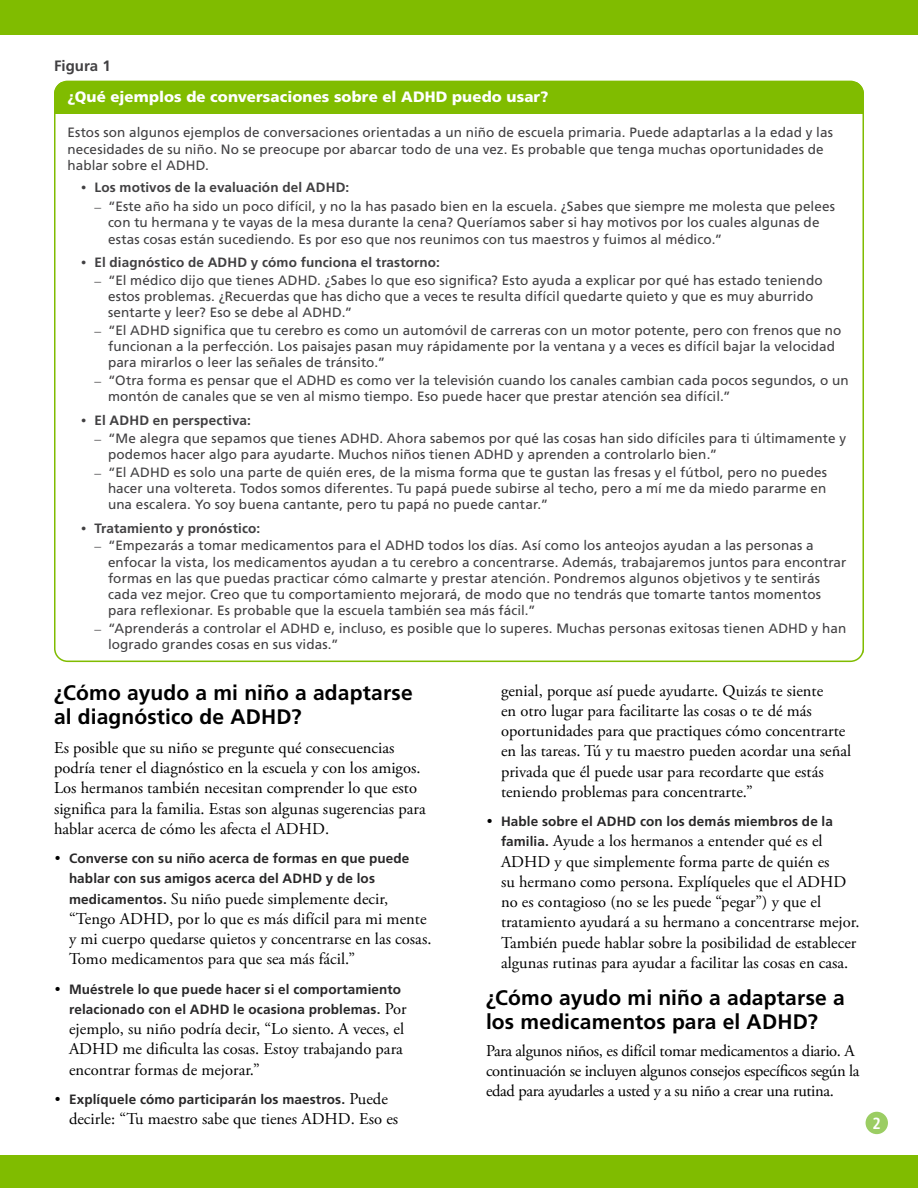
<style>
.page{position:relative;width:918px;height:1188px;background:#fff}
.page>*{position:absolute;margin:0;border:0;box-sizing:border-box;transform-origin:0 0}
.Level_1__h2{font:700 21px/24px "Frutiger LT Std";letter-spacing:.005em;color:#000}
.Main__p{font:16.5px/20.2px "Adobe Garamond Pro";color:#000}
.Main__p-2{font:16.5px/20.2px "Adobe Garamond Pro";letter-spacing:-.02em;color:#000}
.t1{font:700 condensed 16.2px "Frutiger LT Std";color:#fff}
.t2{font:900 15px "Frutiger LT Std";letter-spacing:.01em;color:#fff}
.t3{font:700 15px "Frutiger LT Std";color:#414042}
.t4{font:13.5px/16.2px "Frutiger LT Std";letter-spacing:.01em;color:#414042}
.t5{font:700 13.5px/20.2px "Frutiger LT Std";letter-spacing:.01em;color:#292829}
.t6{font:700 13.5px "Frutiger LT Std";letter-spacing:.01em;color:#414042}
.s1{font-family:"Adobe Garamond Pro";font-weight:400}
.s2{font-family:"Adobe Garamond Pro"}
.s3{font-family:"Adobe Garamond Pro";font-weight:400;font-size:15px;color:#000}
.s4{font-family:"Frutiger LT Std";font-weight:700;font-size:13.5px;color:#292829}
.s5{font-family:"Adobe Garamond Pro";font-weight:400;font-size:16.5px;color:#000}
</style>
<div class="page">
<div style="left:0;top:0;width:918px;height:35px;background:#80bc00"></div>
<div style="left:0;top:1156px;width:918px;height:32px;background:#80bc00"></div>
<div style="left:866px;top:1112px;width:22px;height:22px;background:#9bcd63;border-radius:50%"></div>
<div style="left:54px;top:82px;width:810px;height:32px;background:#80bc00"></div>
<hr style="left:863px;top:114px;width:1px;height:548px;background:#80bc00">
<hr style="left:54px;top:662px;width:810px;height:1px;background:#80bc00">
<p class="t3" style="left:54px;top:57px;width:58px">Figura 1</p>
<p class="t2" style="left:68px;top:88px;width:483px">¿Qué ejemplos de conversaciones sobre el ADHD puedo usar?</p>
<p class="t4" style="left:68px;top:125px;width:767px">Estos son algunos ejemplos de conversaciones orientadas a un niño de escuela primaria. Puede adaptarlas a la edad y las necesidades de su niño. No se preocupe por abarcar todo de una vez. Es probable que tenga muchas oportunidades de hablar sobre el ADHD.</p>
<p class="t6" style="left:81px;top:179px;width:270px"><span class="s1">•</span> Los motivos de la evaluación del ADHD:</p>
<p class="t4" style="left:108px;top:198px;width:729px;text-indent:-14px"><span class="s2">–</span> “Este año ha sido un poco difícil, y no la has pasado bien en la escuela. ¿Sabes que siempre me molesta que pelees con tu hermana y te vayas de la mesa durante la cena? Queríamos saber si hay motivos por los cuales algunas de estas cosas están sucediendo. Es por eso que nos reunimos con tus maestros y fuimos al médico.”</p>
<p class="t6" style="left:81px;top:255px;width:360px"><span class="s1">•</span> El diagnóstico de ADHD y cómo funciona el trastorno:</p>
<p class="t4" style="left:108px;top:272px;width:716px;text-indent:-14px"><span class="s2">–</span> “El médico dijo que tienes ADHD. ¿Sabes lo que eso significa? Esto ayuda a explicar por qué has estado teniendo estos problemas. ¿Recuerdas que has dicho que a veces te resulta difícil quedarte quieto y que es muy aburrido sentarte y leer? Eso se debe al ADHD.”</p>
<p class="t4" style="left:108px;top:322px;width:735px;text-indent:-14px"><span class="s2">–</span> “El ADHD significa que tu cerebro es como un automóvil de carreras con un motor potente, pero con frenos que no funcionan a la perfección. Los paisajes pasan muy rápidamente por la ventana y a veces es difícil bajar la velocidad para mirarlos o leer las señales de tránsito.”</p>
<p class="t4" style="left:108px;top:372px;width:742px;text-indent:-14px"><span class="s2">–</span> “Otra forma es pensar que el ADHD es como ver la televisión cuando los canales cambian cada pocos segundos, o un montón de canales que se ven al mismo tiempo. Eso puede hacer que prestar atención sea difícil.”</p>
<p class="t6" style="left:81px;top:412px;width:171px"><span class="s1">•</span> El ADHD en perspectiva:</p>
<p class="t4" style="left:108px;top:430px;width:740px;text-indent:-14px"><span class="s2">–</span> “Me alegra que sepamos que tienes ADHD. Ahora sabemos por qué las cosas han sido difíciles para ti últimamente y podemos hacer algo para ayudarte. Muchos niños tienen ADHD y aprenden a controlarlo bien.”</p>
<p class="t4" style="left:108px;top:464px;width:721px;text-align:justify;text-indent:-14px"><span class="s2">–</span> “El ADHD es solo una parte de quién eres, de la misma forma que te gustan las fresas y el fútbol, pero no puedes hacer una voltereta. Todos somos diferentes. Tu papá puede subirse al techo, pero a mí me da miedo pararme en una escalera. Yo soy buena cantante, pero tu papá no puede cantar.”</p>
<p class="t6" style="left:81px;top:520px;width:181px"><span class="s1">•</span> Tratamiento y pronóstico:</p>
<p class="t4" style="left:108px;top:538px;width:740px;text-indent:-14px"><span class="s2">–</span> “Empezarás a tomar medicamentos para el ADHD todos los días. Así como los anteojos ayudan a las personas a enfocar la vista, los medicamentos ayudan a tu cerebro a concentrarse. Además, trabajaremos juntos para encontrar formas en las que puedas practicar cómo calmarte y prestar atención. Pondremos algunos objetivos y te sentirás cada vez mejor. Creo que tu comportamiento mejorará, de modo que no tendrás que tomarte tantos momentos para reflexionar. Es probable que la escuela también sea más fácil.”</p>
<p class="t4" style="left:108px;top:620px;width:740px;text-indent:-14px"><span class="s2">–</span> “Aprenderás a controlar el ADHD e, incluso, es posible que lo superes. Muchas personas exitosas tienen ADHD y han logrado grandes cosas en sus vidas.”</p>
<p class="Level_1__h2" style="left:54px;top:680px;width:360px">¿Cómo ayudo a mi niño a adaptarse al diagnóstico de ADHD?</p>
<p class="Main__p" style="left:54px;top:738px;width:373px">Es posible que su niño se pregunte qué consecuencias podría tener el diagnóstico en la escuela y con los amigos.<br>Los hermanos también necesitan comprender lo que esto significa para la familia. Estas son algunas sugerencias para hablar acerca de cómo les afecta el ADHD.</p>
<p class="t5" style="left:69px;top:848px;width:342px;text-indent:-14px"><span class="s3">•</span> Converse con su niño acerca de formas en que puede hablar con sus amigos acerca del ADHD y de los</p>
<p class="Main__p" style="left:69px;top:889px;width:364px"><span class="s4">medicamentos.</span> Su niño puede simplemente decir, “Tengo ADHD, por lo que es más difícil para mi mente y mi cuerpo quedarse quietos y concentrarse en las cosas.<br>Tomo medicamentos para que sea más fácil.”</p>
<p class="t5" style="left:69px;top:979px;width:339px;text-indent:-14px"><span class="s3">•</span> Muéstrele lo que puede hacer si el comportamiento relacionado con el ADHD le ocasiona problemas. <span class="s5">Por</span></p>
<p class="Main__p" style="left:69px;top:1019px;width:337px;text-align:justify">ejemplo, su niño podría decir, “Lo siento. A veces, el ADHD me dificulta las cosas. Estoy trabajando para encontrar formas de mejorar.”</p>
<p class="t5" style="left:55px;top:1089px;width:335px"><span class="s3">•</span> Explíquele cómo participarán los maestros. <span class="s5">Puede</span></p>
<p class="Main__p" style="left:69px;top:1109px;width:331px">decirle: “Tu maestro sabe que tienes ADHD. Eso es</p>
<p class="Main__p" style="left:501px;top:681px;width:352px">genial, porque así puede ayudarte. Quizás te siente<br>en otro lugar para facilitarte las cosas o te dé más oportunidades para que practiques cómo concentrarte en las tareas. Tú y tu maestro pueden acordar una señal privada que él puede usar para recordarte que estás teniendo problemas para concentrarte.”</p>
<p class="t5" style="left:487px;top:811px;width:348px"><span class="s3">•</span> Hable sobre el ADHD con los demás miembros de la</p>
<p class="Main__p" style="left:501px;top:832px;width:360px"><span class="s4">familia.</span> Ayude a los hermanos a entender qué es el ADHD y que simplemente forma parte de quién es<br>su hermano como persona. Explíqueles que el ADHD no es contagioso (no se les puede “pegar”) y que el tratamiento ayudará a su hermano a concentrarse mejor.<br>También puede hablar sobre la posibilidad de establecer algunas rutinas para ayudar a facilitar las cosas en casa.</p>
<p class="Level_1__h2" style="left:486px;top:986px;width:360px">¿Cómo ayudo mi niño a adaptarse a los medicamentos para el ADHD?</p>
<p class="Main__p-2" style="left:486px;top:1041px;width:375px">Para algunos niños, es difícil tomar medicamentos a diario. A continuación se incluyen algunos consejos específicos según la edad para ayudarles a usted y a su niño a crear una rutina.</p>
<p class="t1" style="left:873px;top:1113px;width:10px">2</p>
</div>
